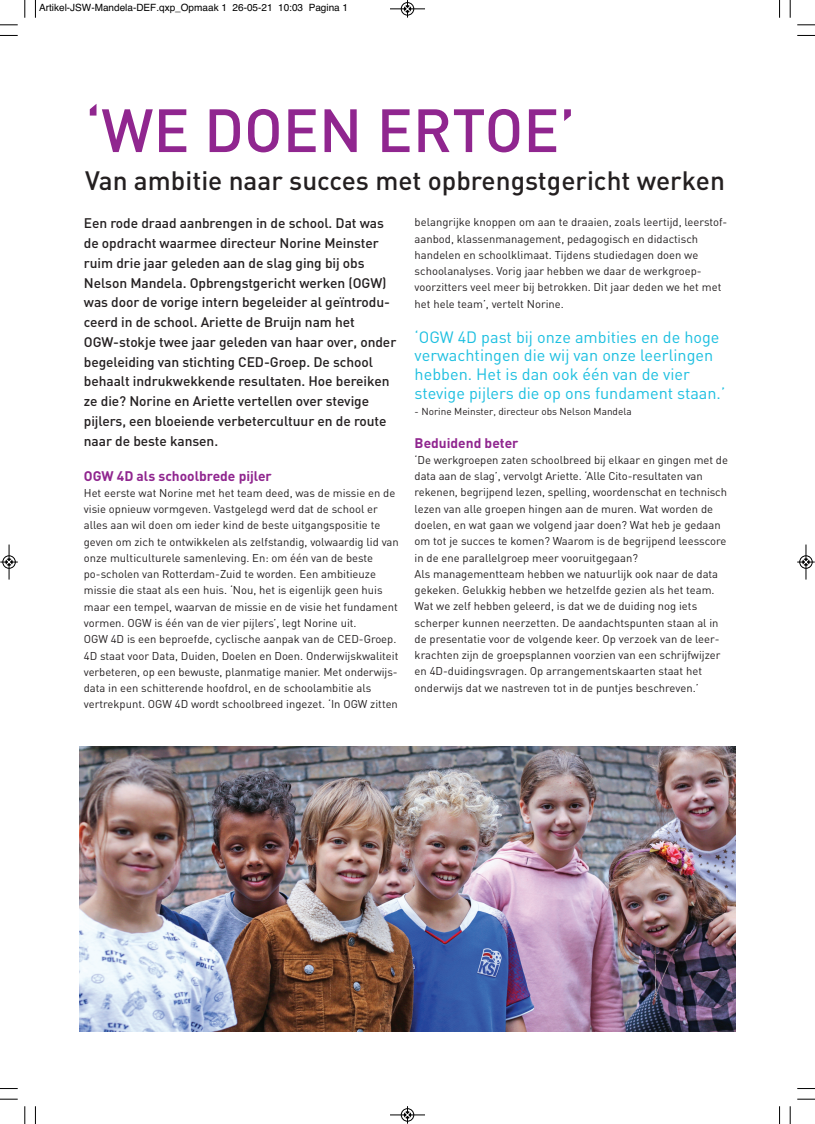
<style>
.page{position:relative;width:815px;height:1124px;background:#fff}
.page>*{position:absolute;margin:0;border:0;box-sizing:border-box;transform-origin:0 0}
.t1{font:500 60px "DIN";color:#90268f}
.t2{font:500 26.25px "DIN";color:#231f20}
.t3{font:16.25px/18.8px "DIN";color:#1cbfe0}
.t4{font:500 13.75px/19.8px "DIN";letter-spacing:-.005em;color:#231f20}
.t5{font:700 13.75px "DIN";color:#90268f}
.t6{font:11.25px/16.2px "DIN";color:#231f20}
.t7{font:10px "Helvetica";color:#000}
.t8{font:10px "DIN";color:#231f20}
</style>
<div class="page">
<img style="left:80px;top:746px;width:655px;height:284px">
<svg style="left:35px;top:0;width:1px;height:18px"></svg>
<svg style="left:0;top:35px;width:18px;height:1px"></svg>
<svg style="left:779px;top:0;width:1px;height:18px"></svg>
<svg style="left:797px;top:35px;width:18px;height:1px"></svg>
<svg style="left:35px;top:1106px;width:1px;height:17px"></svg>
<svg style="left:0;top:1088px;width:18px;height:1px"></svg>
<svg style="left:779px;top:1106px;width:1px;height:17px"></svg>
<svg style="left:797px;top:1088px;width:18px;height:1px"></svg>
<svg style="left:24px;top:0;width:2px;height:18px"></svg>
<svg style="left:0;top:24px;width:18px;height:2px"></svg>
<svg style="left:790px;top:0;width:1px;height:18px"></svg>
<svg style="left:797px;top:24px;width:18px;height:2px"></svg>
<svg style="left:24px;top:1106px;width:2px;height:17px"></svg>
<svg style="left:0;top:1098px;width:18px;height:1px"></svg>
<svg style="left:790px;top:1106px;width:1px;height:17px"></svg>
<svg style="left:797px;top:1098px;width:18px;height:1px"></svg>
<div style="left:401px;top:2px;width:13px;height:14px;border:1px solid #fff;border-radius:50%"></div>
<hr style="left:390px;top:9px;width:35px;height:1px;background:#000">
<div style="left:401px;top:2px;width:13px;height:13px;border:1px solid #000;border-radius:50%"></div>
<svg style="left:404px;top:0;width:7px;height:18px"></svg>
<hr style="left:390px;top:1114px;width:35px;height:1px;background:#000">
<div style="left:401px;top:1108px;width:13px;height:13px;border:1px solid #000;border-radius:50%"></div>
<svg style="left:404px;top:1106px;width:7px;height:17px"></svg>
<div style="left:2px;top:555px;width:14px;height:13px;border:1px solid #fff;border-radius:50%"></div>
<hr style="left:9px;top:544px;width:1px;height:35px;background:#000">
<div style="left:3px;top:555px;width:12px;height:13px;border:1px solid #000;border-radius:50%"></div>
<svg style="left:0;top:558px;width:18px;height:7px"></svg>
<div style="left:799px;top:555px;width:14px;height:13px;border:1px solid #fff;border-radius:50%"></div>
<hr style="left:806px;top:544px;width:1px;height:35px;background:#000">
<div style="left:800px;top:555px;width:12px;height:13px;border:1px solid #000;border-radius:50%"></div>
<svg style="left:797px;top:558px;width:18px;height:7px"></svg>
<p class="t7" style="left:39px;top:2px;width:311px">Artikel-JSW-Mandela-DEF.qxp_Opmaak 1 26-05-21 10:03 Pagina 1</p>
<h1 class="t1" style="left:85px;top:95px;width:492px">‘WE DOEN ERTOE’</h1>
<h2 class="t2" style="left:85px;top:164px;width:641px">Van ambitie naar succes met opbrengstgericht werken</h2>
<p class="t4" style="left:84px;top:213px;width:314px">Een rode draad aanbrengen in de school. Dat was de opdracht waarmee directeur Norine Meinster ruim drie jaar geleden aan de slag ging bij obs Nelson Mandela. Opbrengstgericht werken (OGW) was door de vorige intern begeleider al geïntrodu&shy;ceerd in de school. Ariette de Bruijn nam het OGW-stokje twee jaar geleden van haar over, onder begeleiding van stichting CED-Groep. De school behaalt indrukwekkende resultaten. Hoe bereiken ze die? Norine en Ariette vertellen over stevige pijlers, een bloeiende verbetercultuur en de route naar de beste kansen.</p>
<p class="t5" style="left:84px;top:467px;width:190px">OGW 4D als schoolbrede pijler</p>
<p class="t6" style="left:84px;top:484px;width:316px">Het eerste wat Norine met het team deed, was de missie en de visie opnieuw vormgeven. Vastgelegd werd dat de school er alles aan wil doen om ieder kind de beste uitgangspositie te geven om zich te ontwikkelen als zelfstandig, volwaardig lid van onze multiculturele samenleving. En: om één van de beste po-scholen van Rotterdam-Zuid te worden. Een ambitieuze missie die staat als een huis. ‘Nou, het is eigenlijk geen huis maar een tempel, waarvan de missie en de visie het fundament vormen. OGW is één van de vier pijlers’, legt Norine uit.<br>OGW 4D is een beproefde, cyclische aanpak van de CED-Groep.<br>4D staat voor Data, Duiden, Doelen en Doen. Onderwijskwaliteit verbeteren, op een bewuste, planmatige manier. Met onderwijs&shy;data in een schitterende hoofdrol, en de schoolambitie als vertrekpunt. OGW 4D wordt schoolbreed ingezet. ‘In OGW zitten</p>
<p class="t6" style="left:415px;top:214px;width:314px">belangrijke knoppen om aan te draaien, zoals leertijd, leerstof&shy;aanbod, klassenmanagement, pedagogisch en didactisch handelen en schoolklimaat. Tijdens studiedagen doen we schoolanalyses. Vorig jaar hebben we daar de werkgroep&shy;voorzitters veel meer bij betrokken. Dit jaar deden we het met het hele team’, vertelt Norine.</p>
<h3 class="t3" style="left:415px;top:327px;width:312px">‘OGW 4D past bij onze ambities en de hoge verwachtingen die wij van onze leerlingen hebben. Het is dan ook één van de vier stevige pijlers die op ons fundament staan.’</h3>
<p class="t8" style="left:415px;top:405px;width:218px">- Norine Meinster, directeur obs Nelson Mandela</p>
<p class="t5" style="left:415px;top:434px;width:105px">Beduidend beter</p>
<p class="t6" style="left:415px;top:451px;width:315px">‘De werkgroepen zaten schoolbreed bij elkaar en gingen met de data aan de slag’, vervolgt Ariette. ‘Alle Cito-resultaten van rekenen, begrijpend lezen, spelling, woordenschat en technisch lezen van alle groepen hingen aan de muren. Wat worden de doelen, en wat gaan we volgend jaar doen? Wat heb je gedaan om tot je succes te komen? Waarom is de begrijpend leesscore in de ene parallelgroep meer vooruitgegaan?<br>Als managementteam hebben we natuurlijk ook naar de data gekeken. Gelukkig hebben we hetzelfde gezien als het team.<br>Wat we zelf hebben geleerd, is dat we de duiding nog iets scherper kunnen neerzetten. De aandachtspunten staan al in de presentatie voor de volgende keer. Op verzoek van de leer&shy;krachten zijn de groepsplannen voorzien van een schrijfwijzer en 4D-duidingsvragen. Op arrangementskaarten staat het onderwijs dat we nastreven tot in de puntjes beschreven.’</p>
</div>
